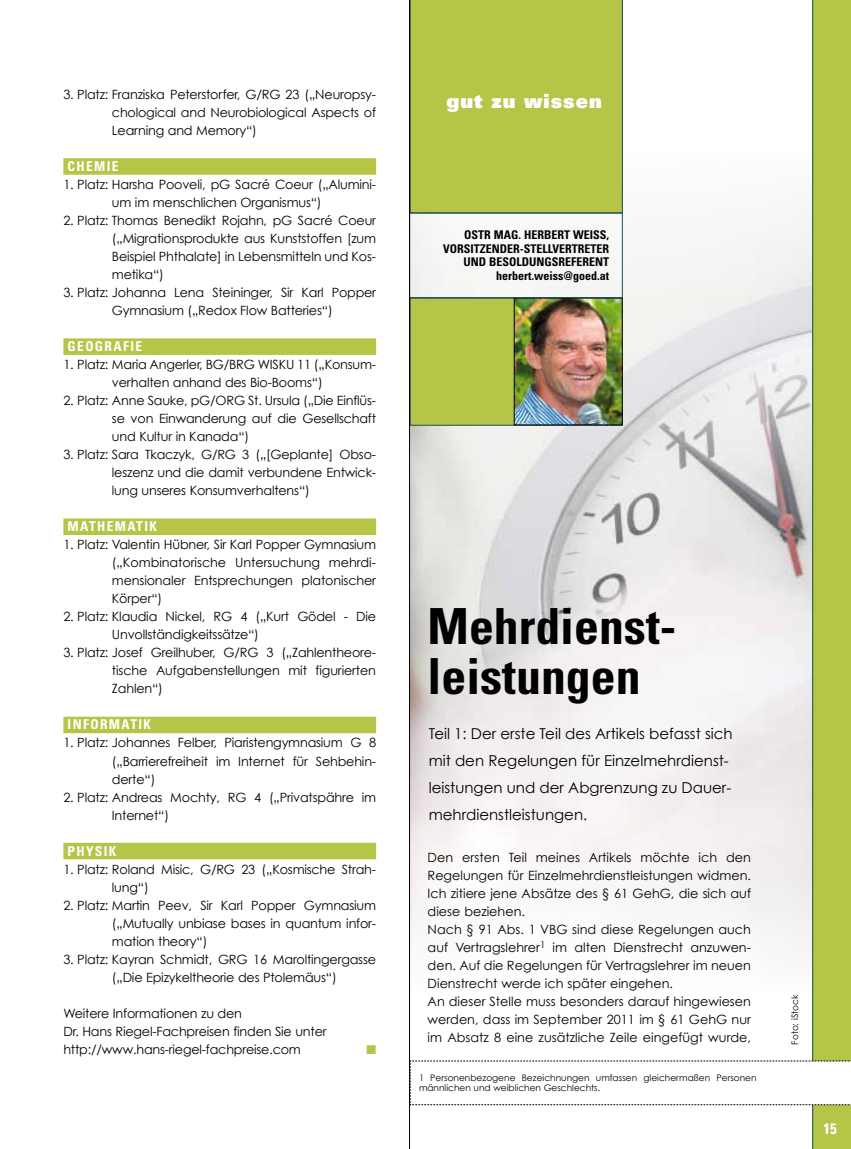
<style>
.page{position:relative;width:851px;height:1149px;background:#fff}
.page>*{position:absolute;margin:0;border:0;box-sizing:border-box;transform-origin:0 0}
.t1{font:700 condensed 49.8px/49.8px "Univers";color:#000}
.t2{font:900 19.5px "Univers";letter-spacing:.05em;color:#fff}
.t3{font:15px/27px "Century Gothic";color:#000}
.t4{font:700 condensed 15px "Univers";color:#fff}
.t5{font:700 condensed 13.5px "Univers";letter-spacing:.1em;color:#fff}
.t6{font:12.75px/18px "Century Gothic";letter-spacing:-.015em;color:#000;text-align:justify}
.t7{font:12.75px "Zapf Dingbats ITC";color:#b6c548}
.t8{font:700 condensed 12px/13.5px "Univers";color:#000;text-align:right}
.t9{font:9px/10.5px "Century Gothic";color:#000}
</style>
<div class="page">
<img style="left:410px;top:152px;width:402px;height:839px">
<div style="left:812px;top:0;width:38px;height:1148px;background:#b6c548"></div>
<div style="left:410px;top:298px;width:212px;height:127px;background:#b6c548;border:1px solid #1c4e55"></div>
<div style="left:410px;top:0;width:212px;height:213px;background:#b6c548"></div>
<img style="left:516px;top:300px;width:104px;height:123px">
<div style="left:514px;top:298px;width:108px;height:127px;border:1px solid #000"></div>
<div style="left:409px;top:213px;width:213px;height:85px;border:1px solid #1c4e55"></div>
<div style="left:63px;top:158px;width:313px;height:17px;background:#b6c548"></div>
<div style="left:63px;top:338px;width:313px;height:17px;background:#b6c548"></div>
<div style="left:63px;top:518px;width:313px;height:17px;background:#b6c548"></div>
<div style="left:63px;top:716px;width:313px;height:17px;background:#b6c548"></div>
<div style="left:63px;top:842px;width:313px;height:17px;background:#b6c548"></div>
<hr style="left:409px;top:0;width:1px;height:1148px;background:#000">
<svg style="left:410px;top:1060px;width:440px;height:44px"></svg>
<p class="t6" style="left:112px;top:85px;width:266px;text-indent:-49px">3. Platz: Franziska Peterstorfer, G/RG 23 („Neuropsy&shy;chological and Neurobiological Aspects of Learning and Memory“)</p>
<p class="t5" style="left:68px;top:158px;width:53px">CHEMIE</p>
<p class="t6" style="left:63px;top:175px;width:314px;text-align:center">1. Platz: Harsha Pooveli, pG Sacré Coeur („Alumini&shy;um im menschlichen Organismus“)</p>
<p class="t6" style="left:112px;top:211px;width:266px;text-indent:-49px">2. Platz: Thomas Benedikt Rojahn, pG Sacré Coeur („Migrationsprodukte aus Kunststoffen [zum Beispiel Phthalate] in Lebensmitteln und Kos&shy;metika“)</p>
<p class="t6" style="left:63px;top:283px;width:314px;text-align:center">3. Platz: Johanna Lena Steininger, Sir Karl Popper<br>Gymnasium („Redox Flow Batteries“)</p>
<p class="t5" style="left:68px;top:338px;width:76px">GEOGRAFIE</p>
<p class="t6" style="left:63px;top:355px;width:314px;text-align:center">1. Platz: Maria Angerler, BG/BRG WISKU 11 („Konsum&shy;verhalten anhand des Bio-Booms“)</p>
<p class="t6" style="left:112px;top:391px;width:266px;text-indent:-49px">2. Platz: Anne Sauke, pG/ORG St. Ursula („Die Einflüs&shy;se von Einwanderung auf die Gesellschaft und Kultur in Kanada“)</p>
<p class="t6" style="left:112px;top:445px;width:266px;text-indent:-49px">3. Platz: Sara Tkaczyk, G/RG 3 („[Geplante] Obso&shy;leszenz und die damit verbundene Entwick&shy;lung unseres Konsumverhaltens“)</p>
<p class="t5" style="left:68px;top:518px;width:91px">MATHEMATIK</p>
<p class="t6" style="left:112px;top:535px;width:266px;text-indent:-49px">1. Platz: Valentin Hübner, Sir Karl Popper Gymnasium („Kombinatorische Untersuchung mehrdi&shy;mensionaler Entsprechungen platonischer Körper“)</p>
<p class="t6" style="left:112px;top:607px;width:265px;text-indent:-49px">2. Platz: Klaudia Nickel, RG 4 („Kurt Gödel - Die<br>Unvollständigkeitssätze“)</p>
<p class="t6" style="left:112px;top:643px;width:265px;text-indent:-49px">3. Platz: Josef Greilhuber, G/RG 3 („Zahlentheore&shy;tische Aufgabenstellungen mit figurierten Zahlen“)</p>
<p class="t5" style="left:68px;top:716px;width:85px">INFORMATIK</p>
<p class="t6" style="left:112px;top:733px;width:266px;text-indent:-49px">1. Platz: Johannes Felber, Piaristengymnasium G 8 („Barrierefreiheit im Internet für Sehbehin&shy;derte“)</p>
<p class="t6" style="left:112px;top:787px;width:266px;text-indent:-49px">2. Platz: Andreas Mochty, RG 4 („Privatspähre im<br>Internet“)</p>
<p class="t5" style="left:68px;top:842px;width:50px">PHYSIK</p>
<p class="t6" style="left:112px;top:859px;width:265px;text-indent:-49px">1. Platz: Roland Misic, G/RG 23 („Kosmische Strah&shy;lung“)</p>
<p class="t6" style="left:112px;top:895px;width:266px;text-indent:-49px">2. Platz: Martin Peev, Sir Karl Popper Gymnasium („Mutually unbiase bases in quantum infor&shy;mation theory“)</p>
<p class="t6" style="left:112px;top:949px;width:265px;text-indent:-49px">3. Platz: Kayran Schmidt, GRG 16 Maroltingergasse („Die Epizykeltheorie des Ptolemäus“)</p>
<p class="t6" style="left:63px;top:1003px;width:265px;text-align:left">Weitere Informationen zu den<br>Dr. Hans Riegel-Fachpreisen finden Sie unter http://www.hans-riegel-fachpreise.com</p>
<p class="t7" style="left:366px;top:1043px;width:11px">■</p>
<h2 class="t2" style="left:446px;top:88px;width:156px">gut zu wissen</h2>
<p class="t8" style="left:443px;top:228px;width:167px">OSTR MAG. HERB ERT WEISS,<br>VORSITZENDER-STELLVERTRETER<br>UND BESOLDUNGSREFERENT<br>HERBERT.WEISS@GOED.AT</p>
<h1 class="t1" style="left:427px;top:601px;width:250px">MEHRDIENST-<br>LEISTUNGEN</h1>
<p class="t3" style="left:428px;top:719px;width:305px">Teil 1: Der erste Teil des Artikels befasst sich mit den Regelungen für Einzelmehrdienst&shy;leistungen und der Abgrenzung zu Dauer&shy;mehrdienstleistungen.</p>
<p class="t6" style="left:427px;top:847px;width:325px;text-align:left">Den ersten Teil meines Artikels möchte ich den Regelungen für Einzelmehrdienstleistungen widmen.<br>Ich zitiere jene Absätze des § 61 GehG, die sich auf diese beziehen.<br>Nach § 91 Abs. 1 VBG sind diese Regelungen auch auf Vertragslehrer<sup>1</sup> im alten Dienstrecht anzuwen&shy;den. Auf die Regelungen für Vertragslehrer im neuen Dienstrecht werde ich später eingehen.<br>An dieser Stelle muss besonders darauf hingewiesen werden, dass im September 2011 im § 61 GehG nur im Absatz 8 eine zusätzliche Zeile eingefügt wurde,</p>
<p class="t9" style="left:419px;top:1071px;width:339px">1 Personenbezogene Bezeichnungen umfassen gleichermaßen Personen männlichen und weiblichen Geschlechts.</p>
<p class="t9" style="left:789px;top:1044px;width:52px;rotate:-90deg">Foto: iStock</p>
<p class="t4" style="left:823px;top:1119px;width:15px">15</p>
</div>
